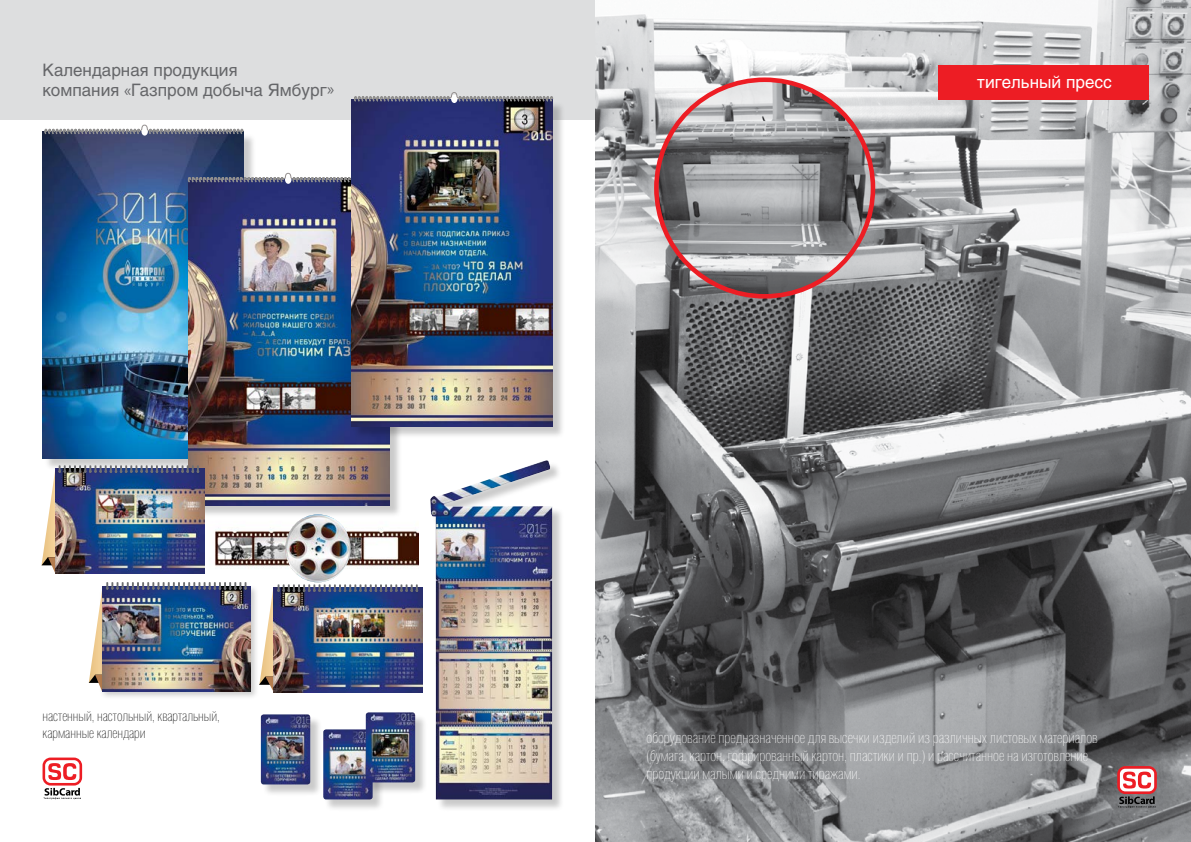
<style>
.page{position:relative;width:1191px;height:842px;background:#fff}
.page>*{position:absolute;margin:0;border:0;box-sizing:border-box;transform-origin:0 0}
.t1{font:17px/20.4px "Helios C";color:#656669}
.t2{font:17px "Helios C";color:#fff}
.t3{font:100 15px/18px "Helios Cond";color:#fff}
.t4{font:100 14px/16.8px "Helios Cond";color:#000}
.s1{font-family:"Myriad Pro"}
</style>
<div class="page">
<div style="left:0;top:0;width:595px;height:119px;background:#dddedf"></div>
<img style="left:204px;top:518px;width:214px;height:175px">
<svg style="left:43px;top:757px;width:39px;height:42px"></svg>
<img style="left:285px;top:518px;width:65px;height:64px">
<div style="left:44px;top:133px;width:212px;height:338px;background:#000;opacity:.21"></div>
<img style="left:43px;top:131px;width:201px;height:327px">
<svg style="left:44px;top:124px;width:199px;height:10px"></svg>
<div style="left:190px;top:180px;width:212px;height:338px;background:#000;opacity:.21"></div>
<img style="left:189px;top:182px;width:201px;height:323px">
<svg style="left:188px;top:173px;width:164px;height:9px"></svg>
<div style="left:353px;top:101px;width:212px;height:338px;background:#000;opacity:.21"></div>
<img style="left:352px;top:100px;width:201px;height:326px">
<svg style="left:354px;top:92px;width:199px;height:10px"></svg>
<div style="left:262px;top:716px;width:60px;height:81px;background:#000;opacity:.21"></div>
<img style="left:261px;top:714px;width:49px;height:70px">
<div style="left:325px;top:731px;width:60px;height:81px;background:#000;opacity:.21"></div>
<img style="left:323px;top:729px;width:50px;height:70px">
<div style="left:367px;top:714px;width:60px;height:81px;background:#000;opacity:.21"></div>
<img style="left:366px;top:712px;width:49px;height:70px">
<div style="left:431px;top:462px;width:133px;height:350px;background:#000;opacity:.21"></div>
<img style="left:430px;top:460px;width:122px;height:339px">
<div style="left:99px;top:584px;width:160px;height:115px;background:#000;opacity:.21"></div>
<img style="left:247px;top:586px;width:4px;height:105px">
<img style="left:274px;top:588px;width:148px;height:105px">
<img style="left:199px;top:469px;width:5px;height:105px">
<img style="left:89px;top:582px;width:158px;height:109px">
<img style="left:259px;top:584px;width:159px;height:108px">
<img style="left:42px;top:465px;width:157px;height:109px">
<img style="left:595px;top:0;width:596px;height:842px">
<img style="left:656px;top:80px;width:217px;height:216px;border-radius:108px">
<div style="left:654px;top:77px;width:221px;height:222px;border:5px solid #ed1d24;border-radius:50%"></div>
<div style="left:937px;top:65px;width:211px;height:34px;background:#ed1d24"></div>
<svg style="left:1117px;top:766px;width:39px;height:42px"></svg>
<p class="t1" style="left:43px;top:59px;width:293px">Календарная продукция<br>компания <span class="s1">«</span>Газпром добыча Ямбург<span class="s1">»</span></p>
<p class="t4" style="left:43px;top:708px;width:179px">настенный, настольный, квартальный, карманные календари</p>
<p class="t2" style="left:977px;top:72px;width:136px">тигельный пресс</p>
<p class="t3" style="left:646px;top:729px;width:453px">оборудование предназначенное для высечки изделий из различных листовых материалов (бумага, картон, гофрированный картон, пластики и пр.) и рассчитанное на изготовление продукции малыми и средними тиражами.</p>
</div>
